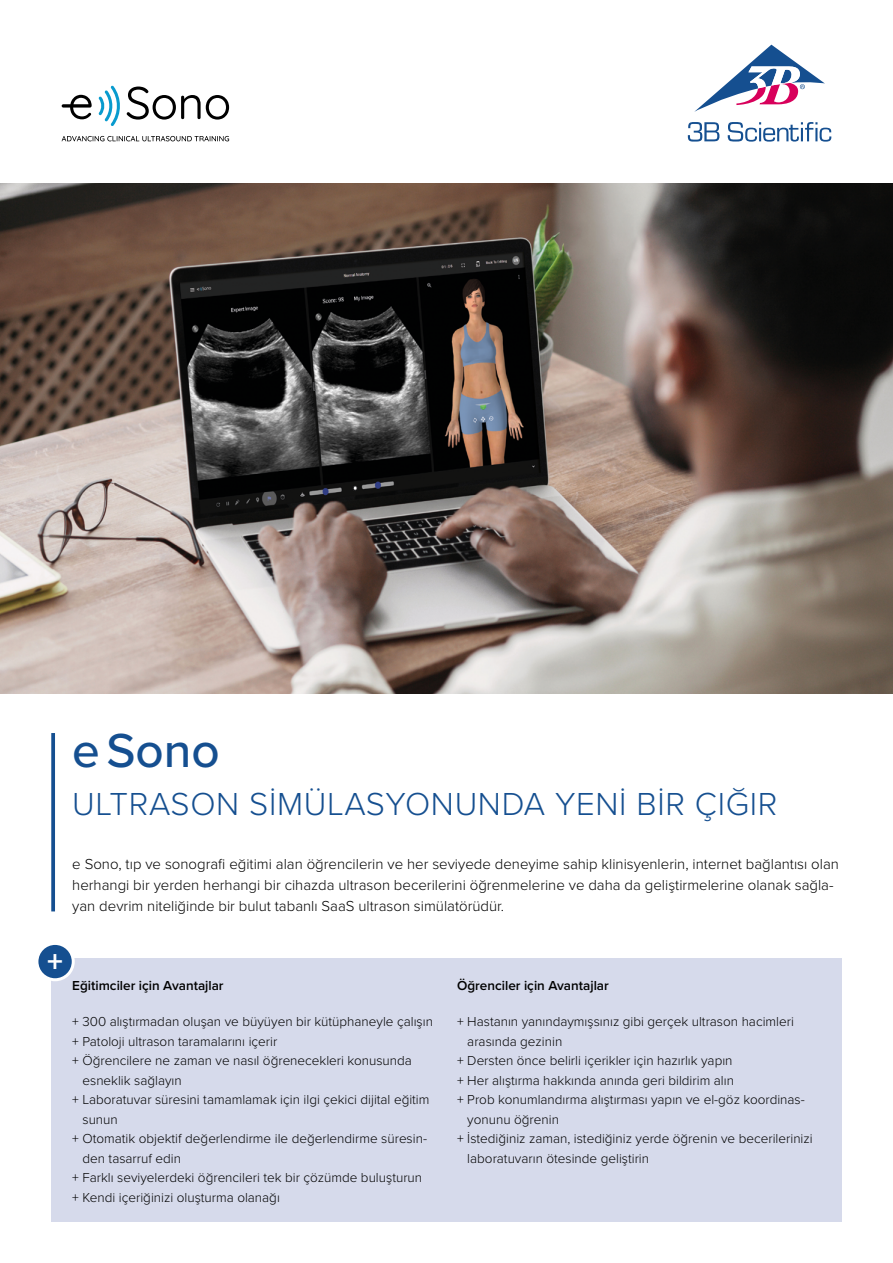
<style>
.page{position:relative;width:893px;height:1263px;background:#fff}
.page>*{position:absolute;margin:0;border:0;box-sizing:border-box;transform-origin:0 0}
.t1{font:500 49.5px "Proxima Nova";color:#154f90}
.t2{font:300 33px "Proxima Nova";letter-spacing:.02em;color:#154f90}
.t3{font:700 31.35px "Proxima Nova";color:#fff}
.t4{font:300 15px/21px "Proxima Nova";color:#000}
.t5{font:300 13.5px "Proxima Nova";color:#000}
.t6{font:600 13.5px "Proxima Nova";color:#000}
</style>
<div class="page">
<div style="left:51px;top:958px;width:791px;height:263px;background:#d6daeb"></div>
<svg style="left:51px;top:733px;width:4px;height:178px"></svg>
<div style="left:37px;top:943px;width:36px;height:37px;background:#154f90;border-radius:50%"></div>
<div style="left:35px;top:942px;width:40px;height:39px;border:3px solid #fff;border-radius:50%"></div>
<svg style="left:62px;top:95px;width:30px;height:24px"></svg>
<svg style="left:62px;top:136px;width:167px;height:5px"></svg>
<svg style="left:99px;top:86px;width:130px;height:40px"></svg>
<img style="left:0;top:184px;width:893px;height:510px">
<svg style="left:688px;top:122px;width:31px;height:20px"></svg>
<svg style="left:694px;top:45px;width:131px;height:67px"></svg>
<svg style="left:728px;top:122px;width:103px;height:20px"></svg>
<h1 class="t1" style="left:72px;top:713px;width:149px">e Sono</h1>
<h2 class="t2" style="left:72px;top:780px;width:707px">ULTRASON SİMÜLASYONUNDA YENİ BİR ÇIĞIR</h2>
<p class="t4" style="left:72px;top:852px;width:768px">e Sono, tıp ve sonografi eğitimi alan öğrencilerin ve her seviyede deneyime sahip klinisyenlerin, internet bağlantısı olan herhangi bir yerden herhangi bir cihazda ultrason becerilerini öğrenmelerine ve daha da geliştirmelerine olanak sağla&shy;yan devrim niteliğinde bir bulut tabanlı SaaS ultrason simülatörüdür.</p>
<h3 class="t3" style="left:47px;top:938px;width:17px">+</h3>
<p class="t6" style="left:72px;top:975px;width:153px">Eğitimciler için Avantajlar</p>
<p class="t5" style="left:72px;top:1011px;width:362px">+ 300 alıştırmadan oluşan ve büyüyen bir kütüphaneyle çalışın</p>
<p class="t5" style="left:72px;top:1031px;width:207px">+ Patoloji ultrason taramalarını içerir</p>
<p class="t5" style="left:72px;top:1050px;width:341px">+ Öğrencilere ne zaman ve nasıl öğrenecekleri konusunda</p>
<p class="t5" style="left:82px;top:1070px;width:101px">esneklik sağlayın</p>
<p class="t5" style="left:72px;top:1089px;width:359px">+ Laboratuvar süresini tamamlamak için ilgi çekici dijital eğitim</p>
<p class="t5" style="left:82px;top:1109px;width:37px">sunun</p>
<p class="t5" style="left:72px;top:1128px;width:356px">+ Otomatik objektif değerlendirme ile değerlendirme süresin-</p>
<p class="t5" style="left:82px;top:1148px;width:100px">den tasarruf edin</p>
<p class="t5" style="left:72px;top:1167px;width:351px">+ Farklı seviyelerdeki öğrencileri tek bir çözümde buluşturun</p>
<p class="t5" style="left:72px;top:1187px;width:209px">+ Kendi içeriğinizi oluşturma olanağı</p>
<p class="t6" style="left:457px;top:975px;width:153px">Öğrenciler için Avantajlar</p>
<p class="t5" style="left:457px;top:1011px;width:338px">+ Hastanın yanındaymışsınız gibi gerçek ultrason hacimleri</p>
<p class="t5" style="left:467px;top:1031px;width:96px">arasında gezinin</p>
<p class="t5" style="left:457px;top:1050px;width:277px">+ Dersten önce belirli içerikler için hazırlık yapın</p>
<p class="t5" style="left:457px;top:1070px;width:278px">+ Her alıştırma hakkında anında geri bildirim alın</p>
<p class="t5" style="left:457px;top:1089px;width:349px">+ Prob konumlandırma alıştırması yapın ve el-göz koordinas-</p>
<p class="t5" style="left:467px;top:1109px;width:93px">yonunu öğrenin</p>
<p class="t5" style="left:457px;top:1128px;width:357px">+ İstediğiniz zaman, istediğiniz yerde öğrenin ve becerilerinizi</p>
<p class="t5" style="left:467px;top:1148px;width:183px">laboratuvarın ötesinde geliştirin</p>
</div>
